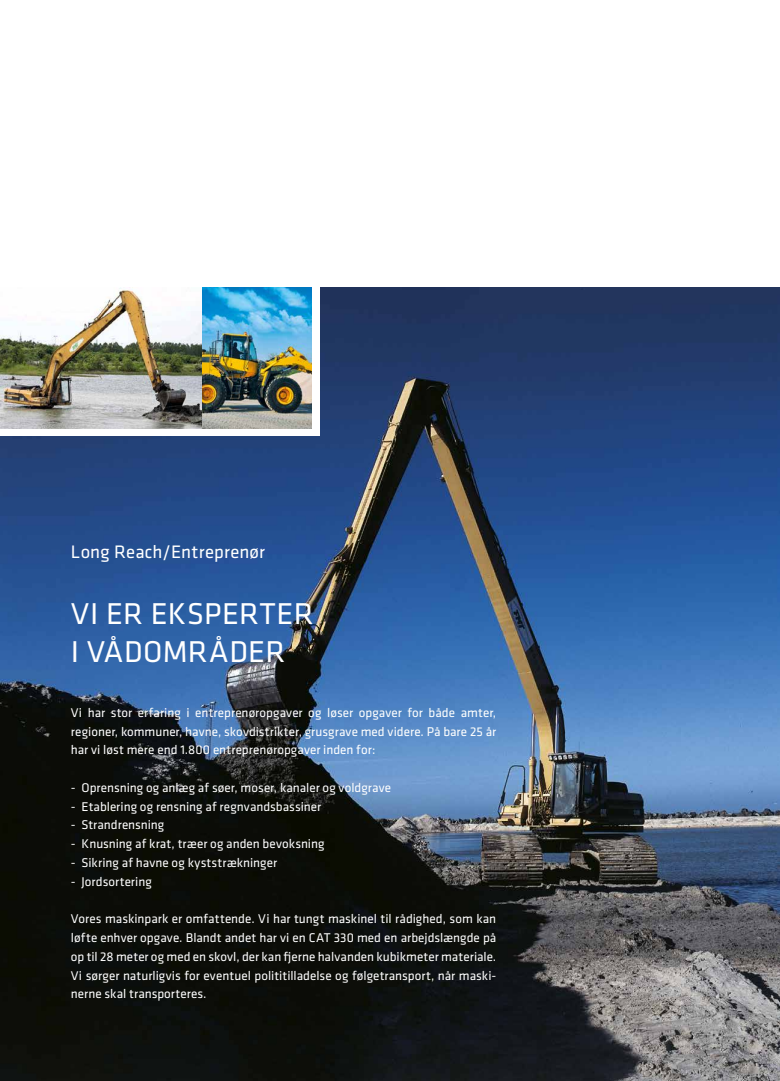
<style>
.page{position:relative;width:780px;height:1081px;background:#fff}
.page>*{position:absolute;margin:0;border:0;box-sizing:border-box;transform-origin:0 0}
.t1{font:31.25px/37.5px "Klavika";letter-spacing:.01em;color:#fff}
.t2{font:18.75px "Klavika";letter-spacing:.005em;color:#fff}
.t3{font:13.12px/18.8px "Klavika";color:#fff;text-align:justify}
</style>
<div class="page">
<img style="left:0;top:287px;width:780px;height:794px">
<div style="left:0;top:280px;width:319px;height:156px;background:#fff"></div>
<img style="left:0;top:287px;width:312px;height:142px">
<h2 class="t2" style="left:71px;top:542px;width:196px">Long Reach/Entreprenør</h2>
<h1 class="t1" style="left:71px;top:595px;width:244px">VI ER EKSPERTER<br>I VÅDOMRÅDER</h1>
<p class="t3" style="left:71px;top:703px;width:427px">Vi har stor erfaring i entreprenøropgaver og løser opgaver for både amter, regioner, kommuner, havne, skovdistrikter, grusgrave med videre. På bare 25 år har vi løst mere end 1.800 entreprenøropgaver inden for:</p>
<p class="t3" style="left:71px;top:778px;width:321px">- Oprensning og anlæg af søer, moser, kanaler og voldgrave</p>
<p class="t3" style="left:71px;top:797px;width:252px">- Etablering og rensning af regnvandsbassiner</p>
<p class="t3" style="left:71px;top:816px;width:95px">- Strandrensning</p>
<p class="t3" style="left:71px;top:835px;width:255px">- Knusning af krat, træer og anden bevoksning</p>
<p class="t3" style="left:71px;top:853px;width:208px">- Sikring af havne og kyststrækninger</p>
<p class="t3" style="left:71px;top:872px;width:82px">- Jordsortering</p>
<p class="t3" style="left:71px;top:910px;width:427px">Vores maskinpark er omfattende. Vi har tungt maskinel til rådighed, som kan løfte enhver opgave. Blandt andet har vi en CAT 330 med en arbejdslængde på op til 28 meter og med en skovl, der kan fjerne halvanden kubikmeter materiale.<br>Vi sørger naturligvis for eventuel polititilladelse og følgetransport, når maski&shy;nerne skal transporteres.</p>
</div>
